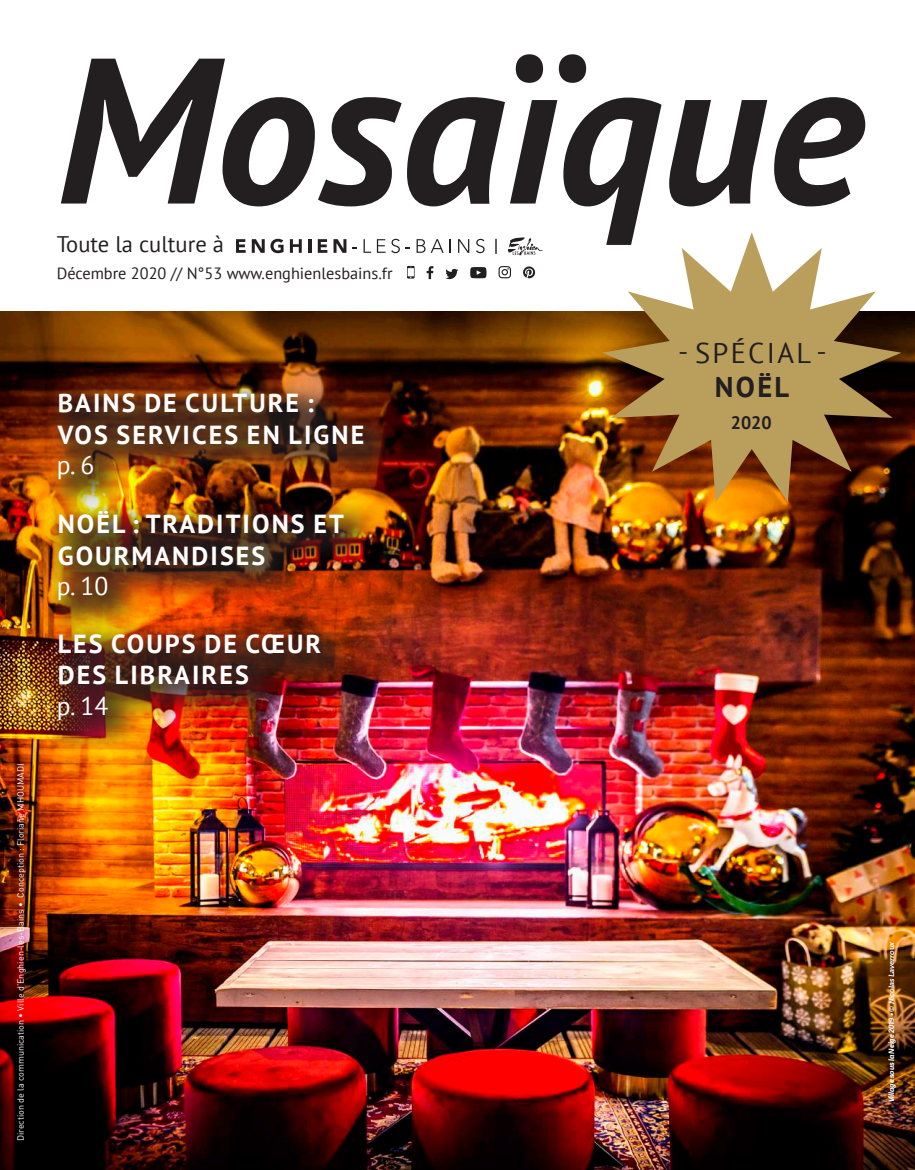
<style>
.page{position:relative;width:915px;height:1170px;background:#fff}
.page>*{position:absolute;margin:0;border:0;box-sizing:border-box;transform-origin:0 0}
.t1{font:italic 700 206.85px "PT Sans";color:#231f20}
.t2{font:28.5px "PT Sans";letter-spacing:.08em;color:#231f20}
.t3{font:700 28.5px "PT Sans";color:#231f20}
.t4{font:700 26.1px/31.2px "PT Sans";letter-spacing:.08em;color:#fff}
.t5{font:25.5px "PT Sans";color:#fff}
.t6{font:22.5px "PT Sans";color:#231f20}
.t7{font:700 18px "PT Sans";color:#231f20}
.t8{font:16.35px "PT Sans";color:#231f20}
.t9{font:9px "DIN";color:#fff}
.t10{font:italic 700 7.5px "Adelle Sans";letter-spacing:-.015em;color:#fff}
.s1{font-family:"Museo 700";font-weight:400}
</style>
<div class="page">
<img style="left:0;top:312px;width:914px;height:857px">
<svg style="left:236px;top:239px;width:9px;height:14px"></svg>
<svg style="left:252px;top:239px;width:12px;height:14px"></svg>
<svg style="left:270px;top:239px;width:13px;height:14px"></svg>
<svg style="left:290px;top:239px;width:12px;height:14px"></svg>
<hr style="left:308px;top:239px;width:3px;height:14px;background:#231f20">
<svg style="left:317px;top:239px;width:10px;height:14px"></svg>
<svg style="left:333px;top:239px;width:13px;height:14px"></svg>
<svg style="left:363px;top:239px;width:8px;height:14px"></svg>
<svg style="left:377px;top:239px;width:8px;height:14px"></svg>
<svg style="left:391px;top:239px;width:19px;height:14px"></svg>
<svg style="left:416px;top:239px;width:27px;height:14px"></svg>
<svg style="left:449px;top:239px;width:1px;height:14px"></svg>
<svg style="left:458px;top:239px;width:11px;height:14px"></svg>
<svg style="left:476px;top:239px;width:8px;height:14px"></svg>
<svg style="left:508px;top:237px;width:35px;height:19px"></svg>
<svg style="left:495px;top:239px;width:1px;height:15px"></svg>
<svg style="left:602px;top:232px;width:299px;height:270px;fill:#ba9e5c"></svg>
<svg style="left:407px;top:266px;width:7px;height:12px"></svg>
<svg style="left:426px;top:266px;width:7px;height:13px"></svg>
<svg style="left:445px;top:269px;width:13px;height:10px"></svg>
<svg style="left:523px;top:266px;width:12px;height:12px"></svg>
<svg style="left:470px;top:267px;width:16px;height:11px"></svg>
<svg style="left:498px;top:266px;width:13px;height:12px"></svg>
<div style="left:42px;top:377px;width:358px;height:379px;background:#231f20;opacity:.75"></div>
<p class="t9" style="left:15px;top:1140px;width:379px;rotate:-90deg">Direction de la communication • Ville d’Enghien-les-Bains • Conception : Floriane MHOUMADI</p>
<h1 class="t1" style="left:57px;top:-5px;width:808px">Mosaïque</h1>
<p class="t6" style="left:57px;top:230px;width:169px">Toute la culture à</p>
<p class="t8" style="left:57px;top:262px;width:337px">Décembre 2020 // N°53 www.enghienlesbains.fr</p>
<p class="t4" style="left:58px;top:387px;width:308px">BAINS DE CULTURE :<br>VOS SERVICES EN LIGNE</p>
<p class="t5" style="left:57px;top:449px;width:39px">p. 6</p>
<p class="t4" style="left:58px;top:508px;width:287px">NOËL : TRADITIONS ET<br>GOURMANDISES</p>
<p class="t5" style="left:57px;top:570px;width:53px">p. 10</p>
<p class="t4" style="left:58px;top:627px;width:265px">LES COUPS DE CŒUR<br>DES LIBRAIRES</p>
<p class="t5" style="left:57px;top:689px;width:53px">p. 14</p>
<p class="t2" style="left:678px;top:334px;width:150px">- SPÉCIAL -</p>
<p class="t3" style="left:714px;top:368px;width:76px">NOËL</p>
<p class="t7" style="left:730px;top:411px;width:42px">2020</p>
<p class="t10" style="left:885px;top:1102px;width:163px;rotate:-90deg">Village sous la Neige 2019 • © <span class="s1">Nicolas Laverroux</span></p>
</div>
